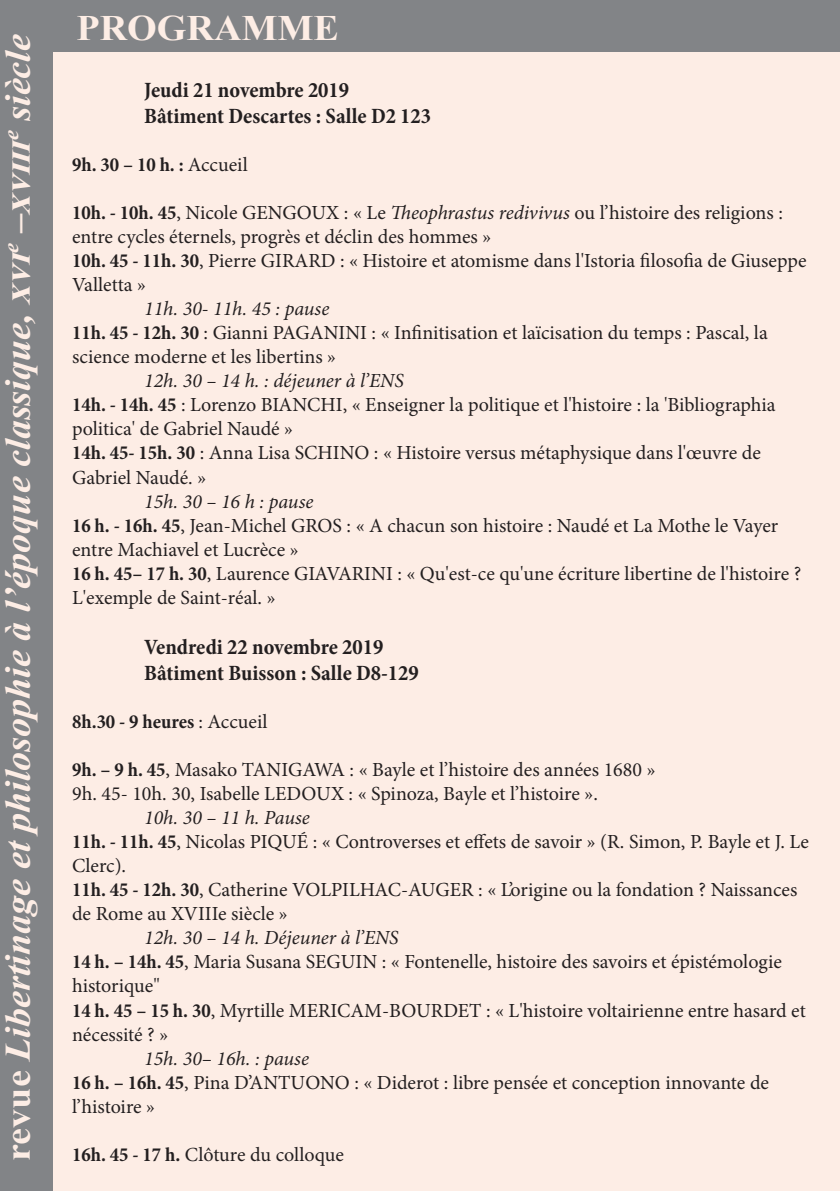
<style>
.page{position:relative;width:840px;height:1191px;background:#fff}
.page>*{position:absolute;margin:0;border:0;box-sizing:border-box;transform-origin:0 0}
.t1{font:italic 700 35.8px "Times New Roman";color:#fdede5;scale:1.07 1}
.t2{font:700 35.8px "Times New Roman";color:#fdede5;scale:1.07 1}
.t3{font:700 condensed 22px/26.4px "Minion Pro";color:#231f20}
.t4{font:20px/24px "Minion Pro";color:#231f20}
.t5{font:700 condensed 20px "Minion Pro";color:#231f20}
.s1{font-style:normal}
.s2{font-weight:400;font-stretch:normal}
.s3{font-weight:700;font-stretch:condensed}
.s4{font-style:italic}
</style>
<div class="page">
<div style="left:52px;top:52px;width:787px;height:1139px;background:#fdede5"></div>
<div style="left:0;top:0;width:52px;height:1191px;background:#828487"></div>
<div style="left:44px;top:0;width:795px;height:52px;background:#828487"></div>
<h1 class="t1" style="left:-7px;top:1160px;width:1054px;rotate:-90deg"><span class="s1">revue</span> Libertinage et philosophie à l’époque classique, xvi<sup>e</sup> –xviii<sup>e</sup> siècle</h1>
<h1 class="t2" style="left:76px;top:2px;width:247px">PROGRAMME</h1>
<p class="t3" style="left:144px;top:77px;width:288px">Jeudi 21 novembre 2019<br>Bâtiment Descartes : Salle D2 123</p>
<p class="t5" style="left:72px;top:151px;width:177px">9h. 30 – 10 h. : <span class="s2">Accueil</span></p>
<p class="t4" style="left:72px;top:201px;width:735px"><span class="s3">10h. - 10h. 45</span>, Nicole GENGOUX : « Le <span class="s4">Theophrastus redivivus</span> ou l’histoire des religions : entre cycles éternels, progrès et déclin des hommes »<br><span class="s3">10h. 45 - 11h. 30</span>, Pierre GIRARD : « Histoire et atomisme dans l'Istoria filosofia de Giuseppe Valletta »</p>
<p class="t4" style="left:72px;top:297px;width:696px;text-indent:72px"><span class="s4">11h. 30- 11h. 45 : pause<br></span><span class="s3">11h. 45 - 12h. 30</span> : Gianni PAGANINI : « Infinitisation et laïcisation du temps : Pascal, la science moderne et les libertins »</p>
<p class="t4" style="left:72px;top:369px;width:704px;text-indent:72px"><span class="s4">12h. 30 – 14 h. : déjeuner à l’ENS<br></span><span class="s3">14h. - 14h. 45</span> : Lorenzo BIANCHI, « Enseigner la politique et l'histoire : la 'Bibliographia politica' de Gabriel Naudé »<br><span class="s3">14h. 45- 15h. 30</span> : Anna Lisa SCHINO : « Histoire versus métaphysique dans l'œuvre de Gabriel Naudé. »</p>
<p class="t4" style="left:72px;top:489px;width:730px;text-indent:72px"><span class="s4">15h. 30 – 16 h : pause<br></span><span class="s3">16 h. - 16h. 45</span>, Jean-Michel GROS : « A chacun son histoire : Naudé et La Mothe le Vayer entre Machiavel et Lucrèce »<br><span class="s3">16 h. 45– 17 h. 30</span>, Laurence GIAVARINI : « Qu'est-ce qu'une écriture libertine de l'histoire ?<br>L'exemple de Saint-réal. »</p>
<p class="t3" style="left:144px;top:633px;width:276px">Vendredi 22 novembre 2019<br>Bâtiment Buisson : Salle D8-129</p>
<p class="t5" style="left:72px;top:708px;width:197px">8h.30 - 9 heures <span class="s2">: Accueil</span></p>
<p class="t4" style="left:72px;top:758px;width:584px"><span class="s3">9h. – 9 h. 45</span>, Masako TANIGAWA : « Bayle et l’histoire des années 1680 »<br>9h. 45- 10h. 30, Isabelle LEDOUX : « Spinoza, Bayle et l’histoire ».</p>
<p class="t4" style="left:72px;top:806px;width:738px;text-indent:72px"><span class="s4">10h. 30 – 11 h. Pause<br></span><span class="s3">11h. - 11h. 45</span>, Nicolas PIQUÉ : « Controverses et effets de savoir » (R. Simon, P. Bayle et J. Le Clerc).<br><span class="s3">11h. 45 - 12h. 30</span>, Catherine VOLPILHAC-AUGER : « L’origine ou la fondation ? Naissances de Rome au XVIIIe siècle »</p>
<p class="t4" style="left:72px;top:926px;width:735px;text-indent:72px"><span class="s4">12h. 30 – 14 h. Déjeuner à l’ENS<br></span><span class="s3">14 h. – 14h. 45</span>, Maria Susana SEGUIN : « Fontenelle, histoire des savoirs et épistémologie historique"<br><span class="s3">14 h. 45 – 15 h. 30</span>, Myrtille MERICAM-BOURDET : « L'histoire voltairienne entre hasard et nécessité ? »</p>
<p class="t4" style="left:72px;top:1046px;width:698px;text-indent:72px"><span class="s4">15h. 30– 16h. : pause<br></span><span class="s3">16 h. – 16h. 45</span>, Pina D’ANTUONO : « Diderot : libre pensée et conception innovante de l’histoire »</p>
<p class="t4" style="left:72px;top:1142px;width:273px"><span class="s3">16h. 45 - 17 h.</span> Clôture du colloque</p>
</div>
